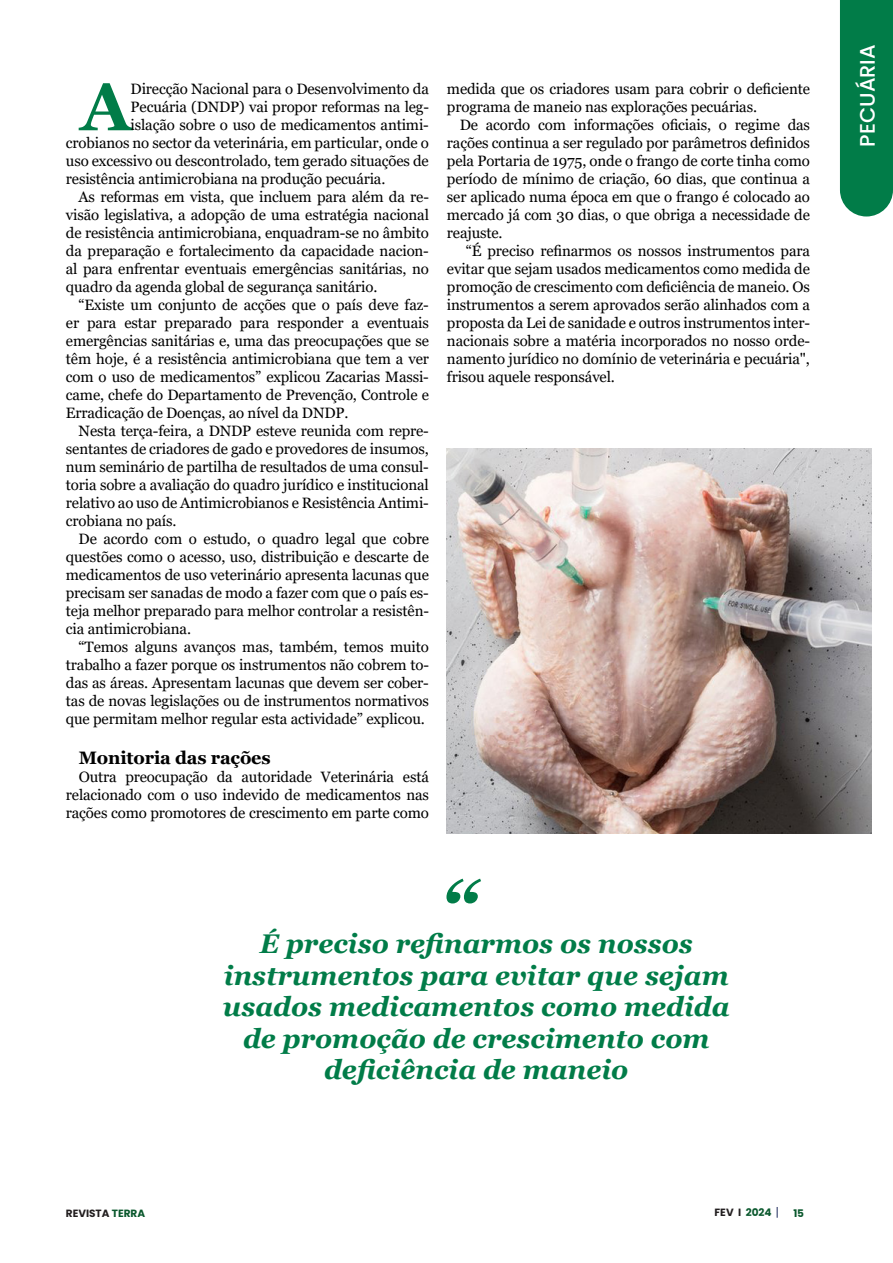
<style>
.page{position:relative;width:893px;height:1263px;background:#fff}
.page>*{position:absolute;margin:0;border:0;box-sizing:border-box;transform-origin:0 0}
.t1{font:italic 700 72.45px "Georgia";color:#017c48}
.t2{font:700 66.9px "Georgia";color:#017c48}
.t3{font:italic 700 27px/31.5px "Georgia";color:#017c48;text-align:center}
.t4{font:500 21px "Poppins";color:#fff}
.t5{font:700 18px "Georgia";letter-spacing:-.01em;color:#000}
.t6{font:15px/18px "Georgia";letter-spacing:-.01em;color:#000;text-align:justify}
.t7{font:700 10.5px "Poppins";color:#231f20}
.t8{font:700 10.5px "Poppins";color:#0a582d}
.s1{color:#0a582d}
</style>
<div class="page">
<div style="left:840px;top:0;width:53px;height:216px;background:#017c48"></div>
<img style="left:447px;top:449px;width:425px;height:384px">
<p class="t6" style="left:131px;top:80px;width:300px">Direcção Nacional para o Desenvolvimento da</p>
<p class="t6" style="left:131px;top:98px;width:300px">Pecuária (DNDP) vai propor reformas na leg-</p>
<p class="t6" style="left:131px;top:116px;width:300px">islação sobre o uso de medicamentos antimi-</p>
<p class="t6" style="left:66px;top:134px;width:365px">crobianos no sector da veterinária, em particular, onde o</p>
<p class="t6" style="left:66px;top:152px;width:364px">uso excessivo ou descontrolado, tem gerado situações de</p>
<p class="t6" style="left:66px;top:170px;width:321px">resistência antimicrobiana na produção pecuária.</p>
<p class="t6" style="left:79px;top:188px;width:352px">As reformas em vista, que incluem para além da re-</p>
<p class="t6" style="left:66px;top:206px;width:365px">visão legislativa, a adopção de uma estratégia nacional</p>
<p class="t6" style="left:66px;top:224px;width:365px">de resistência antimicrobiana, enquadram-se no âmbito</p>
<p class="t6" style="left:66px;top:242px;width:364px">da preparação e fortalecimento da capacidade nacion-</p>
<p class="t6" style="left:66px;top:260px;width:365px">al para enfrentar eventuais emergências sanitárias, no</p>
<p class="t6" style="left:66px;top:278px;width:313px">quadro da agenda global de segurança sanitário.</p>
<p class="t6" style="left:79px;top:296px;width:352px">“Existe um conjunto de acções que o país deve faz-</p>
<p class="t6" style="left:66px;top:314px;width:364px">er para estar preparado para responder a eventuais</p>
<p class="t6" style="left:66px;top:332px;width:364px">emergências sanitárias e, uma das preocupações que se</p>
<p class="t6" style="left:66px;top:350px;width:365px">têm hoje, é a resistência antimicrobiana que tem a ver</p>
<p class="t6" style="left:66px;top:368px;width:364px">com o uso de medicamentos” explicou Zacarias Massi-</p>
<p class="t6" style="left:66px;top:386px;width:365px">came, chefe do Departamento de Prevenção, Controle e</p>
<p class="t6" style="left:66px;top:404px;width:284px">Erradicação de Doenças, ao nível da DNDP.</p>
<p class="t6" style="left:79px;top:422px;width:352px">Nesta terça-feira, a DNDP esteve reunida com repre-</p>
<p class="t6" style="left:66px;top:440px;width:364px">sentantes de criadores de gado e provedores de insumos,</p>
<p class="t6" style="left:66px;top:458px;width:364px">num seminário de partilha de resultados de uma consul-</p>
<p class="t6" style="left:66px;top:476px;width:364px">toria sobre a avaliação do quadro jurídico e institucional</p>
<p class="t6" style="left:66px;top:494px;width:364px">relativo ao uso de Antimicrobianos e Resistência Antimi-</p>
<p class="t6" style="left:66px;top:512px;width:112px">crobiana no país.</p>
<p class="t6" style="left:79px;top:530px;width:352px">De acordo com o estudo, o quadro legal que cobre</p>
<p class="t6" style="left:66px;top:548px;width:364px">questões como o acesso, uso, distribuição e descarte de</p>
<p class="t6" style="left:66px;top:566px;width:365px">medicamentos de uso veterinário apresenta lacunas que</p>
<p class="t6" style="left:66px;top:584px;width:364px">precisam ser sanadas de modo a fazer com que o país es-</p>
<p class="t6" style="left:66px;top:602px;width:365px">teja melhor preparado para melhor controlar a resistên-</p>
<p class="t6" style="left:66px;top:620px;width:127px">cia antimicrobiana.</p>
<p class="t6" style="left:79px;top:638px;width:352px">“Temos alguns avanços mas, também, temos muito</p>
<p class="t6" style="left:66px;top:656px;width:365px">trabalho a fazer porque os instrumentos não cobrem to-</p>
<p class="t6" style="left:66px;top:674px;width:364px">das as áreas. Apresentam lacunas que devem ser cober-</p>
<p class="t6" style="left:66px;top:692px;width:364px">tas de novas legislações ou de instrumentos normativos</p>
<p class="t6" style="left:66px;top:710px;width:360px">que permitam melhor regular esta actividade” explicou.</p>
<p class="t5" style="left:79px;top:746px;width:193px">Monitoria das rações</p>
<p class="t6" style="left:66px;top:768px;width:365px;text-indent:13px">Outra preocupação da autoridade Veterinária está relacionado com o uso indevido de medicamentos nas rações como promotores de crescimento em parte como</p>
<h2 class="t2" style="left:80px;top:64px;width:52px">A</h2>
<p class="t6" style="left:447px;top:80px;width:365px">medida que os criadores usam para cobrir o deficiente programa de maneio nas explorações pecuárias.</p>
<p class="t6" style="left:447px;top:116px;width:365px;text-indent:13px">De acordo com informações oficiais, o regime das rações continua a ser regulado por parâmetros definidos pela Portaria de 1975, onde o frango de corte tinha como período de mínimo de criação, 60 dias, que continua a ser aplicado numa época em que o frango é colocado ao mercado já com 30 dias, o que obriga a necessidade de reajuste.</p>
<p class="t6" style="left:447px;top:242px;width:365px;text-indent:19px">“É preciso refinarmos os nossos instrumentos para evitar que sejam usados medicamentos como medida de promoção de crescimento com deficiência de maneio. Os instrumentos a serem aprovados serão alinhados com a proposta da Lei de sanidade e outros instrumentos inter&shy;nacionais sobre a matéria incorporados no nosso orde&shy;namento jurídico no domínio de veterinária e pecuária", frisou aquele responsável.</p>
<h1 class="t1" style="left:439px;top:860px;width:39px">“</h1>
<h3 class="t3" style="left:223px;top:928px;width:508px">É preciso refinarmos os nossos instrumentos para evitar que sejam usados medicamentos como medida de promoção de crescimento com deficiência de maneio</h3>
<h3 class="t4" style="left:855px;top:147px;width:104px;rotate:-90deg">PECUÁRIA</h3>
<p class="t7" style="left:66px;top:1207px;width:81px">REVISTA <span class="s1">TERRA</span></p>
<p class="t7" style="left:715px;top:1206px;width:59px">FEV I <span class="s1">2024</span></p>
<p class="t8" style="left:793px;top:1207px;width:12px">15</p>
</div>
